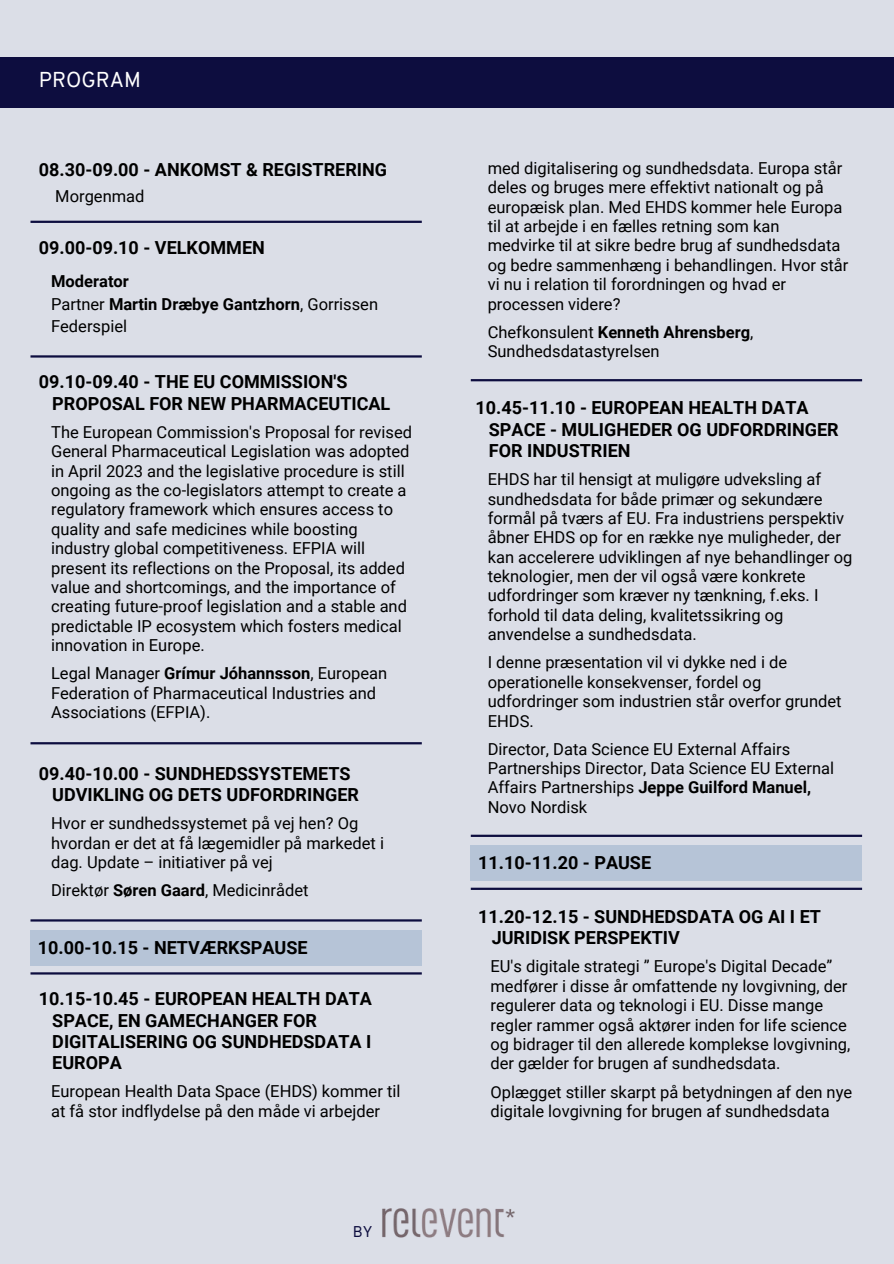
<style>
.page{position:relative;width:894px;height:1264px;background:#fff}
.page>*{position:absolute;margin:0;border:0;box-sizing:border-box;transform-origin:0 0}
.t1{font:21px "Overpass";color:#fff}
.t2{font:700 18px/21.3px "Roboto";color:#000}
.t3{font:16.5px/19.4px "Roboto";color:#000}
.t4{font:700 16.5px/22.5px "Roboto";color:#000}
.t5{font:15.15px "Overpass";color:#0d0d3f}
.s1{font-weight:400}
.s2{font-weight:700}
</style>
<div class="page">
<div style="left:0;top:0;width:893px;height:1263px;background:#dbdee7"></div>
<img style="left:382px;top:1208px;width:133px;height:30px">
<div style="left:0;top:57px;width:893px;height:50px;background:#0d0d3f"></div>
<hr style="left:30px;top:221px;width:391px;height:2px;background:#0d0d3f">
<hr style="left:30px;top:355px;width:391px;height:2px;background:#0d0d3f">
<hr style="left:30px;top:742px;width:391px;height:2px;background:#0d0d3f">
<hr style="left:30px;top:919px;width:391px;height:2px;background:#0d0d3f">
<div style="left:30px;top:929px;width:391px;height:36px;background:#b6c4d7"></div>
<hr style="left:30px;top:972px;width:391px;height:2px;background:#0d0d3f">
<hr style="left:470px;top:379px;width:391px;height:2px;background:#0d0d3f">
<hr style="left:470px;top:834px;width:391px;height:3px;background:#0d0d3f">
<div style="left:470px;top:844px;width:391px;height:36px;background:#b6c4d7"></div>
<hr style="left:470px;top:887px;width:391px;height:3px;background:#0d0d3f">
<p class="t1" style="left:39px;top:64px;width:104px">PROGRAM</p>
<p class="t2" style="left:39px;top:159px;width:350px">08.30-09.00 - ANKOMST &amp; REGISTRERING</p>
<p class="t3" style="left:55px;top:186px;width:91px">Morgenmad</p>
<p class="t2" style="left:39px;top:236px;width:227px">09.00-09.10 - VELKOMMEN</p>
<p class="t4" style="left:51px;top:269px;width:328px">Moderator<br><span class="s1">Partner</span> Martin Dræbye Gantzhorn<span class="s1">, Gorrissen<br>Federspiel</span></p>
<p class="t2" style="left:52px;top:371px;width:339px;text-indent:-13px">09.10-09.40 - THE EU COMMISSION'S<br>PROPOSAL FOR NEW PHARMACEUTICAL</p>
<p class="t3" style="left:51px;top:422px;width:362px">The European Commission's Proposal for revised General Pharmaceutical Legislation was adopted in April 2023 and the legislative procedure is still ongoing as the co-legislators attempt to create a regulatory framework which ensures access to quality and safe medicines while boosting industry global competitiveness. EFPIA will present its reflections on the Proposal, its added value and shortcomings, and the importance of creating future-proof legislation and a stable and predictable IP ecosystem which fosters medical innovation in Europe.</p>
<p class="t3" style="left:51px;top:663px;width:337px">Legal Manager <span class="s2">Grímur Jóhannsson</span>, European<br>Federation of Pharmaceutical Industries and<br>Associations (EFPIA).</p>
<p class="t2" style="left:52px;top:762px;width:308px;text-indent:-13px">09.40-10.00 - SUNDHEDSSYSTEMETS<br>UDVIKLING OG DETS UDFORDRINGER</p>
<p class="t3" style="left:51px;top:813px;width:334px">Hvor er sundhedssystemet på vej hen? Og hvordan er det at få lægemidler på markedet i dag. Update – initiativer på vej</p>
<p class="t3" style="left:51px;top:880px;width:259px">Direktør <span class="s2">Søren Gaard</span>, Medicinrådet</p>
<p class="t2" style="left:38px;top:935px;width:271px">10.00-10.15 - NETVÆRKSPAUSE</p>
<p class="t2" style="left:52px;top:987px;width:321px;text-indent:-13px">10.15-10.45 - EUROPEAN HEALTH DATA<br>SPACE, EN GAMECHANGER FOR<br>DIGITALISERING OG SUNDHEDSDATA I<br>EUROPA</p>
<p class="t3" style="left:51px;top:1081px;width:351px">European Health Data Space (EHDS) kommer til at få stor indflydelse på den måde vi arbejder</p>
<p class="t5" style="left:353px;top:1221px;width:21px">BY</p>
<p class="t3" style="left:487px;top:158px;width:362px">med digitalisering og sundhedsdata. Europa står deles og bruges mere effektivt nationalt og på europæisk plan. Med EHDS kommer hele Europa til at arbejde i en fælles retning som kan medvirke til at sikre bedre brug af sundhedsdata og bedre sammenhæng i behandlingen. Hvor står vi nu i relation til forordningen og hvad er processen videre?</p>
<p class="t3" style="left:487px;top:321px;width:267px">Chefkonsulent <span class="s2">Kenneth Ahrensberg</span>,<br>Sundhedsdatastyrelsen</p>
<p class="t2" style="left:488px;top:397px;width:351px;text-indent:-13px">10.45-11.10 - EUROPEAN HEALTH DATA<br>SPACE - MULIGHEDER OG UDFORDRINGER<br>FOR INDUSTRIEN</p>
<p class="t3" style="left:487px;top:469px;width:366px">EHDS har til hensigt at muligøre udveksling af sundhedsdata for både primær og sekundære formål på tværs af EU. Fra industriens perspektiv åbner EHDS op for en række nye muligheder, der kan accelerere udviklingen af nye behandlinger og teknologier, men der vil også være konkrete udfordringer som kræver ny tænkning, f.eks. I forhold til data deling, kvalitetssikring og anvendelse a sundhedsdata.</p>
<p class="t3" style="left:487px;top:652px;width:355px">I denne præsentation vil vi dykke ned i de operationelle konsekvenser, fordel og udfordringer som industrien står overfor grundet EHDS.</p>
<p class="t3" style="left:487px;top:738px;width:348px">Director, Data Science EU External Affairs Partnerships Director, Data Science EU External Affairs Partnerships <span class="s2">Jeppe Guilford Manuel, </span>Novo Nordisk</p>
<p class="t2" style="left:478px;top:851px;width:174px">11.10-11.20 - PAUSE</p>
<p class="t2" style="left:491px;top:905px;width:330px;text-indent:-13px">11.20-12.15 - SUNDHEDSDATA OG AI I ET<br>JURIDISK PERSPEKTIV</p>
<p class="t3" style="left:490px;top:956px;width:361px">EU's digitale strategi ” Europe's Digital Decade” medfører i disse år omfattende ny lovgivning, der regulerer data og teknologi i EU. Disse mange regler rammer også aktører inden for life science og bidrager til den allerede komplekse lovgivning, der gælder for brugen af sundhedsdata.</p>
<p class="t3" style="left:490px;top:1081px;width:363px">Oplægget stiller skarpt på betydningen af den nye digitale lovgivning for brugen af sundhedsdata</p>
</div>
